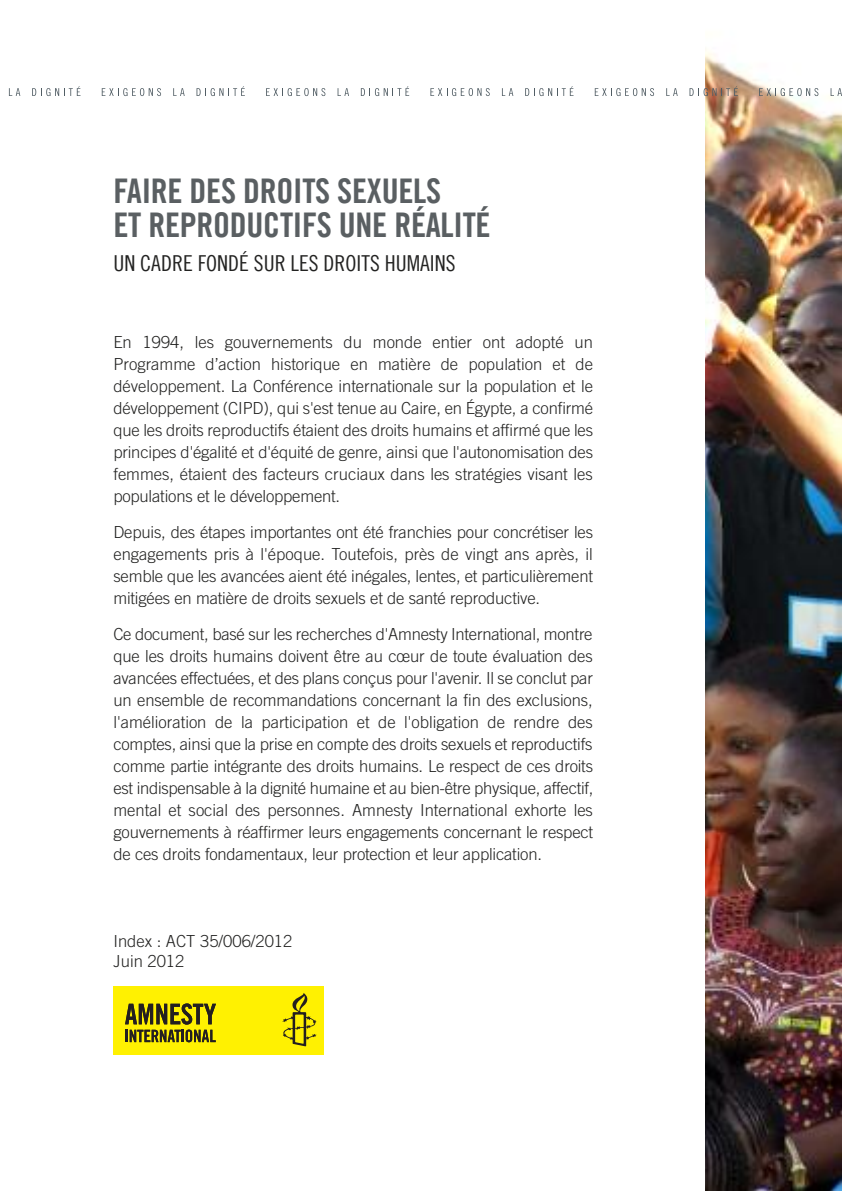
<style>
.page{position:relative;width:842px;height:1191px;background:#fff}
.page>*{position:absolute;margin:0;border:0;box-sizing:border-box;transform-origin:0 0}
.t1{font:34px/34px "Amnesty Trade Gothic Bd Cn 20";letter-spacing:-.01em;color:#5a5f62}
.t2{font:22px "Amnesty Trade Gothic Cn 18";color:#222221}
.t3{font:300 16.6px/22px "Amnesty Trade Gothic";letter-spacing:-.01em;color:#222221;text-align:justify}
</style>
<div class="page">
<img style="left:706px;top:50px;width:136px;height:1141px">
<div style="left:113px;top:986px;width:211px;height:68px;background:#fff101"></div>
<svg style="left:125px;top:1003px;width:91px;height:39px"></svg>
<svg style="left:282px;top:993px;width:34px;height:53px"></svg>
<svg style="left:9px;top:88px;width:11px;height:8px"></svg>
<svg style="left:32px;top:86px;width:49px;height:10px"></svg>
<svg style="left:102px;top:88px;width:59px;height:8px"></svg>
<svg style="left:173px;top:88px;width:12px;height:8px"></svg>
<svg style="left:197px;top:86px;width:48px;height:10px"></svg>
<svg style="left:266px;top:88px;width:59px;height:8px"></svg>
<svg style="left:338px;top:88px;width:11px;height:8px"></svg>
<svg style="left:361px;top:86px;width:48px;height:10px"></svg>
<svg style="left:430px;top:88px;width:60px;height:8px"></svg>
<svg style="left:502px;top:88px;width:11px;height:8px"></svg>
<svg style="left:525px;top:86px;width:48px;height:10px"></svg>
<svg style="left:595px;top:88px;width:59px;height:8px"></svg>
<svg style="left:666px;top:88px;width:12px;height:8px"></svg>
<svg style="left:689px;top:86px;width:49px;height:10px"></svg>
<svg style="left:759px;top:88px;width:59px;height:8px"></svg>
<svg style="left:831px;top:88px;width:11px;height:8px"></svg>
<h1 class="t1" style="left:113px;top:173px;width:379px">FAIRE DES DROITS SEXUELS<br>ET REPRODUCTIFS UNE RÉALITÉ</h1>
<h2 class="t2" style="left:113px;top:249px;width:344px">UN CADRE FONDÉ SUR LES DROITS HUMAINS</h2>
<p class="t3" style="left:113px;top:330px;width:481px">En 1994, les gouvernements du monde entier ont adopté un Programme d’action historique en matière de population et de développement. La Conférence internationale sur la population et le développement (CIPD), qui s'est tenue au Caire, en Égypte, a confirmé que les droits reproductifs étaient des droits humains et affirmé que les principes d'égalité et d'équité de genre, ainsi que l'autonomisation des femmes, étaient des facteurs cruciaux dans les stratégies visant les populations et le développement.</p>
<p class="t3" style="left:113px;top:520px;width:481px">Depuis, des étapes importantes ont été franchies pour concrétiser les engagements pris à l'époque. Toutefois, près de vingt ans après, il semble que les avancées aient été inégales, lentes, et particulièrement mitigées en matière de droits sexuels et de santé reproductive.</p>
<p class="t3" style="left:113px;top:622px;width:482px">Ce document, basé sur les recherches d'Amnesty International, montre que les droits humains doivent être au cœur de toute évaluation des avancées effectuées, et des plans conçus pour l'avenir. Il se conclut par un ensemble de recommandations concernant la fin des exclusions, l'amélioration de la participation et de l'obligation de rendre des comptes, ainsi que la prise en compte des droits sexuels et reproductifs comme partie intégrante des droits humains. Le respect de ces droits est indispensable à la dignité humaine et au bien-être physique, affectif, mental et social des personnes. Amnesty International exhorte les gouvernements à réaffirmer leurs engagements concernant le respect de ces droits fondamentaux, leur protection et leur application.</p>
<p class="t3" style="left:113px;top:930px;width:181px;line-height:20px">Index : ACT 35/006/2012<br>Juin 2012</p>
</div>
